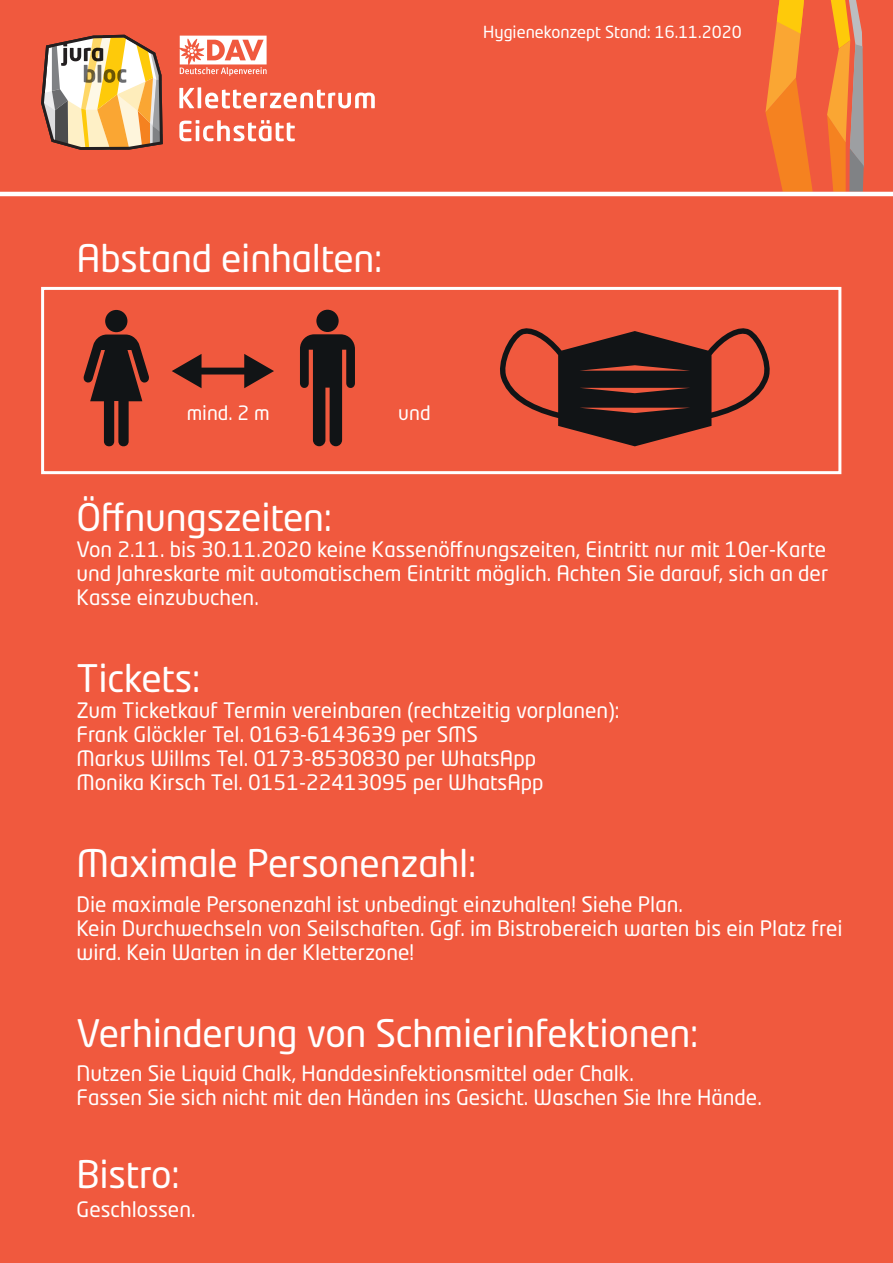
<style>
.page{position:relative;width:893px;height:1263px;background:#f0593e}
.page>*{position:absolute;margin:0;border:0;box-sizing:border-box;transform-origin:0 0}
.t1{font:37.5px "Neo Tech Std";letter-spacing:-.005em;color:#fff}
.t2{font:21px/24px "Neo Tech Std";color:#fff}
.t3{font:19.5px "Neo Tech Std";color:#fff}
.t4{font:16.5px "Neo Tech Std";color:#fff}
</style>
<div class="page">
<svg style="left:765px;top:0;width:48px;height:192px"></svg>
<svg style="left:827px;top:0;width:37px;height:192px"></svg>
<hr style="left:0;top:192px;width:893px;height:4px;background:#fff">
<svg style="left:180px;top:36px;width:87px;height:40px"></svg>
<svg style="left:179px;top:120px;width:116px;height:21px"></svg>
<svg style="left:179px;top:87px;width:196px;height:21px"></svg>
<svg style="left:41px;top:34px;width:122px;height:116px"></svg>
<div style="left:316px;top:310px;width:23px;height:22px;background:#111416;border-radius:50%"></div>
<svg style="left:300px;top:334px;width:55px;height:112px"></svg>
<svg style="left:84px;top:334px;width:65px;height:112px"></svg>
<div style="left:105px;top:310px;width:22px;height:22px;background:#111416;border-radius:50%"></div>
<svg style="left:172px;top:354px;width:102px;height:34px"></svg>
<svg style="left:500px;top:328px;width:270px;height:118px"></svg>
<div style="left:41px;top:287px;width:800px;height:187px;border:3px solid #fff"></div>
<p class="t4" style="left:483px;top:22px;width:260px">Hygienekonzept Stand: 16.11.2020</p>
<h1 class="t1" style="left:77px;top:236px;width:307px">Abstand einhalten:</h1>
<p class="t3" style="left:187px;top:400px;width:84px">mind. 2 m</p>
<p class="t3" style="left:398px;top:400px;width:34px">und</p>
<h1 class="t1" style="left:77px;top:494px;width:257px">Öffnungszeiten:</h1>
<p class="t2" style="left:77px;top:537px;width:753px;text-align:justify">Von 2.11. bis 30.11.2020 keine Kassenöffnungszeiten, Eintritt nur mit 10er-Karte und Jahreskarte mit automatischem Eintritt möglich. Achten Sie darauf, sich an der Kasse einzubuchen.</p>
<h1 class="t1" style="left:77px;top:655px;width:125px">Tickets:</h1>
<p class="t2" style="left:77px;top:698px;width:544px">Zum Ticketkauf Termin vereinbaren (rechtzeitig vorplanen):<br>Frank Glöckler Tel. 0163-6143639 per SMS<br>Markus Willms Tel. 0173-8530830 per WhatsApp<br>Monika Kirsch Tel. 0151-22413095 per WhatsApp</p>
<h1 class="t1" style="left:77px;top:840px;width:401px">Maximale Personenzahl:</h1>
<p class="t2" style="left:77px;top:891px;width:768px">Die maximale Personenzahl ist unbedingt einzuhalten! Siehe Plan.<br>Kein Durchwechseln von Seilschaften. Ggf. im Bistrobereich warten bis ein Platz frei wird. Kein Warten in der Kletterzone!</p>
<h1 class="t1" style="left:77px;top:1010px;width:623px">Verhinderung von Schmierinfektionen:</h1>
<p class="t2" style="left:77px;top:1061px;width:687px">Nutzen Sie Liquid Chalk, Handdesinfektionsmittel oder Chalk.<br>Fassen Sie sich nicht mit den Händen ins Gesicht. Waschen Sie Ihre Hände.</p>
<h1 class="t1" style="left:77px;top:1151px;width:105px">Bistro:</h1>
<p class="t2" style="left:77px;top:1197px;width:121px">Geschlossen.</p>
</div>
